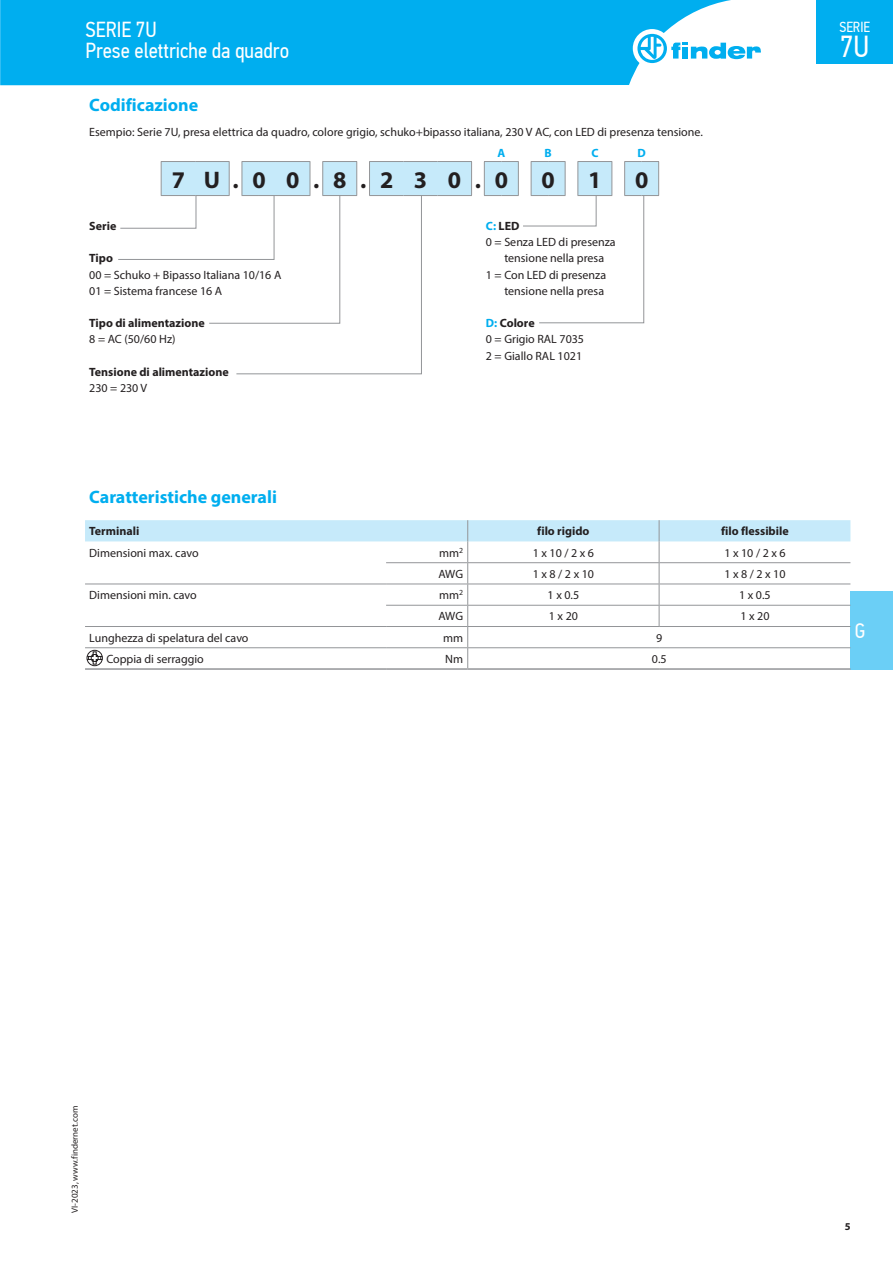
<style>
.page{position:relative;width:893px;height:1263px;background:#fff}
.page>*{position:absolute;margin:0;border:0;box-sizing:border-box;transform-origin:0 0}
.t1{font:30.3px "PF Din Text Cond Pro";color:#fff}
.t2{font:700 24px "Myriad Pro";color:#231f20}
.t3{font:21.75px/21px "PF Din Text Cond Pro";color:#fff}
.t4{font:21px "PF Din Text Cond Pro";color:#fff}
.t5{font:700 18px "Myriad Pro";color:#00aeef}
.t6{font:14.55px "PF Din Text Cond Pro";color:#fff}
.t7{font:12px/16.2px "Myriad Pro";color:#231f20}
.t8{font:700 12px "Myriad Pro";color:#231f20}
.t9{font:700 12px "Myriad Pro";color:#00aeef}
.t10{font:700 10.5px "Myriad Pro";color:#231f20}
.t11{font:9px "Myriad Pro";color:#231f20}
.s1{color:#00aeef}
.s2{font-weight:700;color:#00aeef}
.s3{font-weight:700}
</style>
<div class="page">
<div style="left:850px;top:591px;width:43px;height:79px;background:#6bcff6"></div>
<div style="left:0;top:0;width:731px;height:85px;background:#00aeef"></div>
<div style="left:633px;top:29px;width:38px;height:39px;background:#fff;border-radius:50%"></div>
<svg style="left:637px;top:34px;width:124px;height:29px"></svg>
<div style="left:816px;top:0;width:77px;height:64px;background:#00aeef"></div>
<hr style="left:85px;top:668px;width:301px;height:2px;background:#939598">
<hr style="left:386px;top:668px;width:82px;height:2px;background:#939598">
<hr style="left:468px;top:668px;width:191px;height:2px;background:#939598">
<hr style="left:659px;top:668px;width:191px;height:2px;background:#939598">
<svg style="left:118px;top:161px;width:541px;height:214px"></svg>
<svg style="left:85px;top:520px;width:765px;height:148px"></svg>
<h3 class="t3" style="left:85px;top:19px;width:205px">SERIE 7U<br>Prese elettriche da quadro</h3>
<h3 class="t5" style="left:89px;top:93px;width:111px">Codificazione</h3>
<p class="t7" style="left:89px;top:124px;width:615px">Esempio: Serie 7U, presa elettrica da quadro, colore grigio, schuko+bipasso italiana, 230 V AC, con LED di presenza tensione.</p>
<p class="t9" style="left:497px;top:145px;width:9px">A</p>
<p class="t9" style="left:544px;top:145px;width:9px">B</p>
<p class="t9" style="left:591px;top:145px;width:9px">C</p>
<p class="t9" style="left:637px;top:145px;width:10px">D</p>
<h2 class="t2" style="left:172px;top:164px;width:338px">7 U.0 0.8.2 3 0.0</h2>
<h2 class="t2" style="left:541px;top:164px;width:15px">0</h2>
<h2 class="t2" style="left:588px;top:164px;width:15px">1</h2>
<h2 class="t2" style="left:635px;top:164px;width:15px">0</h2>
<p class="t8" style="left:89px;top:218px;width:29px">Serie</p>
<p class="t8" style="left:89px;top:251px;width:25px">Tipo</p>
<p class="t7" style="left:89px;top:266px;width:194px">00 = Schuko + Bipasso Italiana 10/16 A<br>01 = Sistema francese 16 A</p>
<p class="t8" style="left:89px;top:315px;width:117px">Tipo di alimentazione</p>
<p class="t7" style="left:89px;top:331px;width:88px">8 = AC (50/60 Hz)</p>
<p class="t8" style="left:89px;top:364px;width:141px">Tensione di alimentazione</p>
<p class="t7" style="left:89px;top:380px;width:59px">230 = 230 V</p>
<p class="t8" style="left:486px;top:218px;width:35px"><span class="s1">C:</span> LED</p>
<p class="t7" style="left:486px;top:234px;width:131px">0 = Senza LED di presenza</p>
<p class="t7" style="left:504px;top:250px;width:101px">tensione nella presa</p>
<p class="t7" style="left:486px;top:266px;width:122px">1 = Con LED di presenza</p>
<p class="t7" style="left:504px;top:283px;width:101px">tensione nella presa</p>
<p class="t7" style="left:486px;top:315px;width:100px"><span class="s2">D:</span> <span class="s3">Colore<br></span>0 = Grigio RAL 7035<br>2 = Giallo RAL 1021</p>
<h3 class="t5" style="left:89px;top:485px;width:189px">Caratteristiche generali</h3>
<p class="t8" style="left:89px;top:523px;width:52px">Terminali</p>
<p class="t8" style="left:537px;top:523px;width:54px">filo rigido</p>
<p class="t8" style="left:721px;top:523px;width:69px">filo flessibile</p>
<p class="t7" style="left:89px;top:544px;width:111px">Dimensioni max. cavo</p>
<p class="t7" style="left:439px;top:544px;width:26px">mm<sup>2</sup></p>
<p class="t7" style="left:533px;top:544px;width:63px">1x10 / 2 x 6</p>
<p class="t7" style="left:724px;top:544px;width:63px">1 x 10 / 2 x 6</p>
<p class="t7" style="left:438px;top:565px;width:26px">AWG</p>
<p class="t7" style="left:533px;top:565px;width:63px">1 x 8 / 2 x 10</p>
<p class="t7" style="left:724px;top:565px;width:63px">1 x 8 / 2 x 10</p>
<p class="t7" style="left:89px;top:587px;width:109px">Dimensioni min. cavo</p>
<p class="t7" style="left:439px;top:587px;width:25px">mm<sup>2</sup></p>
<p class="t7" style="left:548px;top:587px;width:33px">1 x 0.5</p>
<p class="t7" style="left:739px;top:587px;width:33px">1 x 0.5</p>
<p class="t7" style="left:438px;top:608px;width:26px">AWG</p>
<p class="t7" style="left:549px;top:608px;width:31px">1 x 20</p>
<p class="t7" style="left:740px;top:608px;width:31px">1 x 20</p>
<p class="t7" style="left:89px;top:629px;width:161px">Lunghezza di spelatura del cavo</p>
<p class="t7" style="left:443px;top:629px;width:22px">mm</p>
<p class="t7" style="left:656px;top:629px;width:8px">9</p>
<p class="t7" style="left:106px;top:651px;width:99px">Coppia di serraggio</p>
<p class="t7" style="left:445px;top:651px;width:20px">Nm</p>
<p class="t7" style="left:652px;top:651px;width:16px">0.5</p>
<p class="t6" style="left:839px;top:19px;width:32px">SERIE</p>
<h1 class="t1" style="left:840px;top:28px;width:31px">7U</h1>
<h3 class="t4" style="left:855px;top:619px;width:12px">G</h3>
<p class="t11" style="left:69px;top:1213px;width:108px;rotate:-90deg">VI-2023, www.findernet.com</p>
<p class="t10" style="left:845px;top:1219px;width:7px">5</p>
</div>
